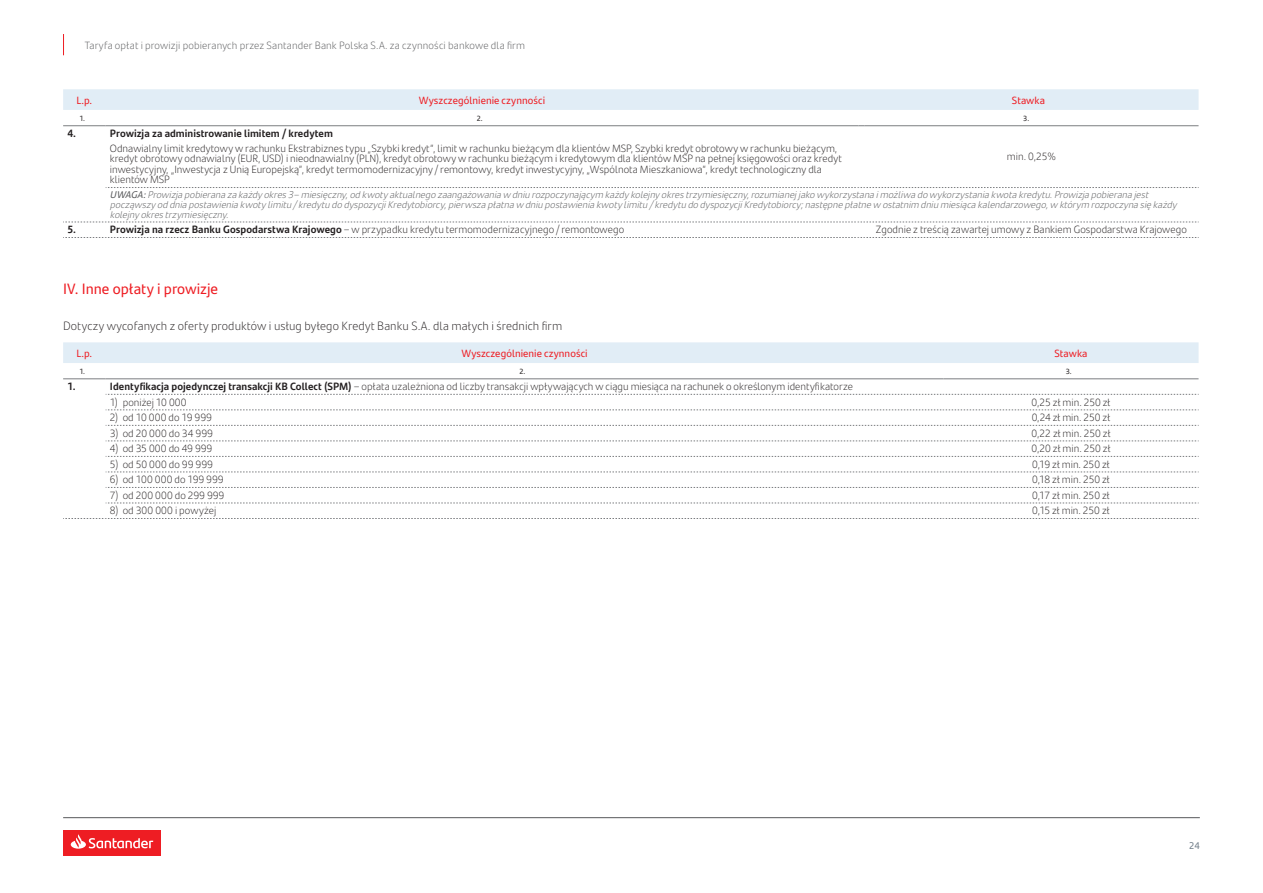
<style>
.page{position:relative;width:1263px;height:893px;background:#fff}
.page>*{position:absolute;margin:0;border:0;box-sizing:border-box;transform-origin:0 0}
.t1{font:15px "Santander Text";color:#ee1d23}
.t2{font:300 12px "Santander Text";letter-spacing:.01em;color:#231f20}
.t3{font:300 10.5px/10.5px "Santander Text";letter-spacing:.005em;color:#231f20}
.t4{font:300 10.5px "Santander Text";letter-spacing:.01em;color:#57585a}
.t5{font:10.5px "Santander Text";letter-spacing:.005em;color:#ee1d23}
.t6{font:700 10.5px "Santander Text";letter-spacing:.005em;color:#231f20}
.t7{font:italic 300 9.75px/9.8px "Santander Text";color:#57585a}
.t8{font:9.75px "Santander Text";color:#727f8a}
.t9{font:7.5px "Santander Text";color:#231f20}
.s1{font-weight:400}
.s2{font-weight:700}
</style>
<div class="page">
<svg style="left:63px;top:34px;width:1px;height:21px"></svg>
<div style="left:63px;top:830px;width:98px;height:26px;background:#ee1d23"></div>
<svg style="left:71px;top:834px;width:82px;height:15px"></svg>
<hr style="left:63px;top:817px;width:1137px;height:1px;background:#57585a">
<div style="left:63px;top:89px;width:1135px;height:21px;background:#e1edf6"></div>
<svg style="left:106px;top:187px;width:1093px;height:1px"></svg>
<svg style="left:63px;top:222px;width:1136px;height:1px"></svg>
<svg style="left:63px;top:237px;width:1136px;height:1px"></svg>
<hr style="left:63px;top:125px;width:43px;height:1px;background:#7c7e81">
<hr style="left:106px;top:125px;width:752px;height:1px;background:#7c7e81">
<hr style="left:864px;top:125px;width:334px;height:1px;background:#7c7e81">
<div style="left:63px;top:342px;width:1135px;height:21px;background:#e1edf6"></div>
<svg style="left:106px;top:394px;width:1093px;height:1px"></svg>
<svg style="left:106px;top:410px;width:1093px;height:1px"></svg>
<svg style="left:106px;top:425px;width:1093px;height:1px"></svg>
<svg style="left:106px;top:441px;width:1093px;height:1px"></svg>
<svg style="left:106px;top:456px;width:1093px;height:1px"></svg>
<svg style="left:106px;top:472px;width:1093px;height:1px"></svg>
<svg style="left:106px;top:487px;width:1093px;height:1px"></svg>
<svg style="left:106px;top:503px;width:1093px;height:1px"></svg>
<svg style="left:63px;top:518px;width:1136px;height:1px"></svg>
<hr style="left:63px;top:379px;width:43px;height:1px;background:#7c7e81">
<hr style="left:106px;top:379px;width:837px;height:1px;background:#7c7e81">
<hr style="left:943px;top:379px;width:255px;height:1px;background:#7c7e81">
<p class="t4" style="left:85px;top:37px;width:442px">Taryfa opłat i prowizji pobieranych przez Santander Bank Polska S.A. za czynności bankowe dla firm</p>
<p class="t5" style="left:77px;top:92px;width:17px">L.p.</p>
<p class="t5" style="left:419px;top:92px;width:128px">Wyszczególnienie czynności</p>
<p class="t5" style="left:1012px;top:92px;width:34px">Stawka</p>
<p class="t9" style="left:79px;top:112px;width:7px">1.</p>
<p class="t9" style="left:477px;top:112px;width:7px">2.</p>
<p class="t9" style="left:1023px;top:112px;width:8px">3.</p>
<p class="t6" style="left:67px;top:125px;width:10px">4.</p>
<p class="t6" style="left:110px;top:125px;width:225px">Prowizja za administrowanie limitem / kredytem</p>
<p class="t3" style="left:110px;top:142px;width:733px">Odnawialny limit kredytowy w rachunku Ekstrabiznes typu „Szybki kredyt”, limit w rachunku bieżącym dla klientów MSP, Szybki kredyt obrotowy w rachunku bieżącym, kredyt obrotowy odnawialny (EUR, USD) i nieodnawialny (PLN), kredyt obrotowy w rachunku bieżącym i kredytowym dla klientów MŚP na pełnej księgowości oraz kredyt inwestycyjny, „Inwestycja z Unią Europejską”, kredyt termomodernizacyjny / remontowy, kredyt inwestycyjny, „Wspólnota Mieszkaniowa”, kredyt technologiczny dla klientów MSP</p>
<p class="t3" style="left:1007px;top:151px;width:50px">min. 0,25%</p>
<p class="t7" style="left:110px;top:189px;width:1071px"><span class="s1">UWAGA:</span>Prowizjapobieranazakażdyokres3–miesięczny,odkwotyaktualnegozaangażowaniaw dniurozpoczynającym każdykolej nyokrestrzymiesięczny,rozumianej jakowykorzystanaimożliwadowykorzystaniakwotakredytu.Prowizjapobieranajest począwszyoddniapostawieniakwotylimitu/kredytudodyspozycjiKredytobiorcy,pierwszapłatnaw dniupostawieniakwotylimitu/kredytudodyspozycjiKredytobiorcy;następnepłatnew ostatnim dniumiesiącakalendarzowego,w którym rozpoczynasiękażdy kolej nyokrestrzymiesięczny.</p>
<p class="t6" style="left:67px;top:221px;width:10px">5.</p>
<p class="t3" style="left:110px;top:224px;width:516px"><span class="s2">Prowizja na rzecz Banku Gospodarstwa Krajowego</span> – w przypadku kredytu termomodernizacyjnego / remontowego</p>
<p class="t3" style="left:876px;top:224px;width:312px">Zgodnie z treścią zawartej umowy z Bankiem Gospodarstwa Krajowego</p>
<h1 class="t1" style="left:63px;top:277px;width:157px">IV. Inne opłaty i prowizje</h1>
<p class="t2" style="left:63px;top:316px;width:501px">Dotyczy wycofanych z oferty produktów i usług byłego Kredyt Banku S.A. dla małych i średnich firm</p>
<p class="t5" style="left:77px;top:345px;width:17px">L.p.</p>
<p class="t5" style="left:461px;top:345px;width:128px">Wyszczególnienie czynności</p>
<p class="t5" style="left:1054px;top:345px;width:34px">Stawka</p>
<p class="t9" style="left:79px;top:365px;width:7px">1.</p>
<p class="t9" style="left:519px;top:365px;width:7px">2.</p>
<p class="t9" style="left:1066px;top:365px;width:8px">3.</p>
<p class="t6" style="left:67px;top:378px;width:10px">1.</p>
<p class="t3" style="left:110px;top:381px;width:744px"><span class="s2">Identyfikacja pojedynczej transakcji KB Collect (SPM)</span> – opłata uzależniona od liczby transakcji wpływających w ciągu miesiąca na rachunek o określonym identyfikatorze</p>
<p class="t3" style="left:110px;top:396px;width:78px">1) poniżej 10 000</p>
<p class="t3" style="left:1031px;top:396px;width:81px">0,25 zł min. 250 zł</p>
<p class="t3" style="left:110px;top:412px;width:103px">2) od 10 000 do 19 999</p>
<p class="t3" style="left:1032px;top:412px;width:80px">0,24 zł min. 250 zł</p>
<p class="t3" style="left:110px;top:427px;width:104px">3) od 20 000 do 34 999</p>
<p class="t3" style="left:1031px;top:427px;width:81px">0,22 zł min. 250 zł</p>
<p class="t3" style="left:110px;top:443px;width:104px">4) od 35 000 do 49 999</p>
<p class="t3" style="left:1031px;top:443px;width:81px">0,20 zł min. 250 zł</p>
<p class="t3" style="left:110px;top:458px;width:104px">5) od 50 000 do 99 999</p>
<p class="t3" style="left:1032px;top:458px;width:79px">0,19 zł min. 250 zł</p>
<p class="t3" style="left:110px;top:474px;width:115px">6) od 100 000 do 199 999</p>
<p class="t3" style="left:1032px;top:474px;width:79px">0,18 zł min. 250 zł</p>
<p class="t3" style="left:110px;top:489px;width:116px">7) od 200 000 do 299 999</p>
<p class="t3" style="left:1032px;top:489px;width:79px">0,17 zł min. 250 zł</p>
<p class="t3" style="left:110px;top:505px;width:108px">8) od 300 000 i powyżej</p>
<p class="t3" style="left:1032px;top:505px;width:79px">0,15 zł min. 250 zł</p>
<p class="t8" style="left:1189px;top:838px;width:12px">24</p>
</div>
